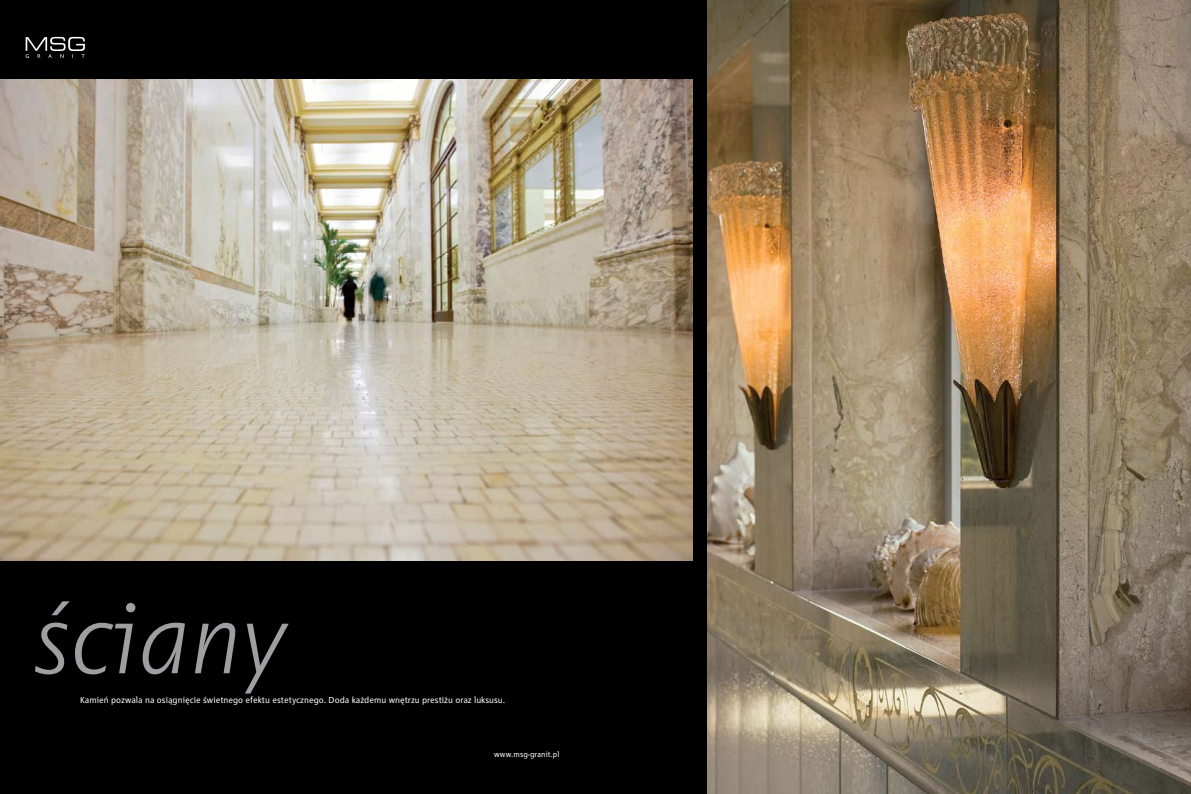
<style>
.page{position:relative;width:1191px;height:794px;background:#000}
.page>*{position:absolute;margin:0;border:0;box-sizing:border-box;transform-origin:0 0}
.t1{font:italic 300 104.1px "RWE Corp HCEOP";color:#9d9fa2}
.t2{font:9px "RWE Corp CEOP";color:#fff}
.t3{font:8px "RWE Corp CEOP";color:#fff}
</style>
<div class="page">
<img style="left:707px;top:0;width:484px;height:794px">
<img style="left:0;top:80px;width:693px;height:481px">
<svg style="left:26px;top:37px;width:59px;height:21px"></svg>
<h1 class="t1" style="left:36px;top:581px;width:252px">ściany</h1>
<p class="t2" style="left:80px;top:695px;width:427px">Kamień pozwala na osiągnięcie świetnego efektu estetycznego. Doda każdemu wnętrzu prestiżu oraz luksusu.</p>
<p class="t3" style="left:494px;top:750px;width:67px">www.msg-granit.pl</p>
</div>
